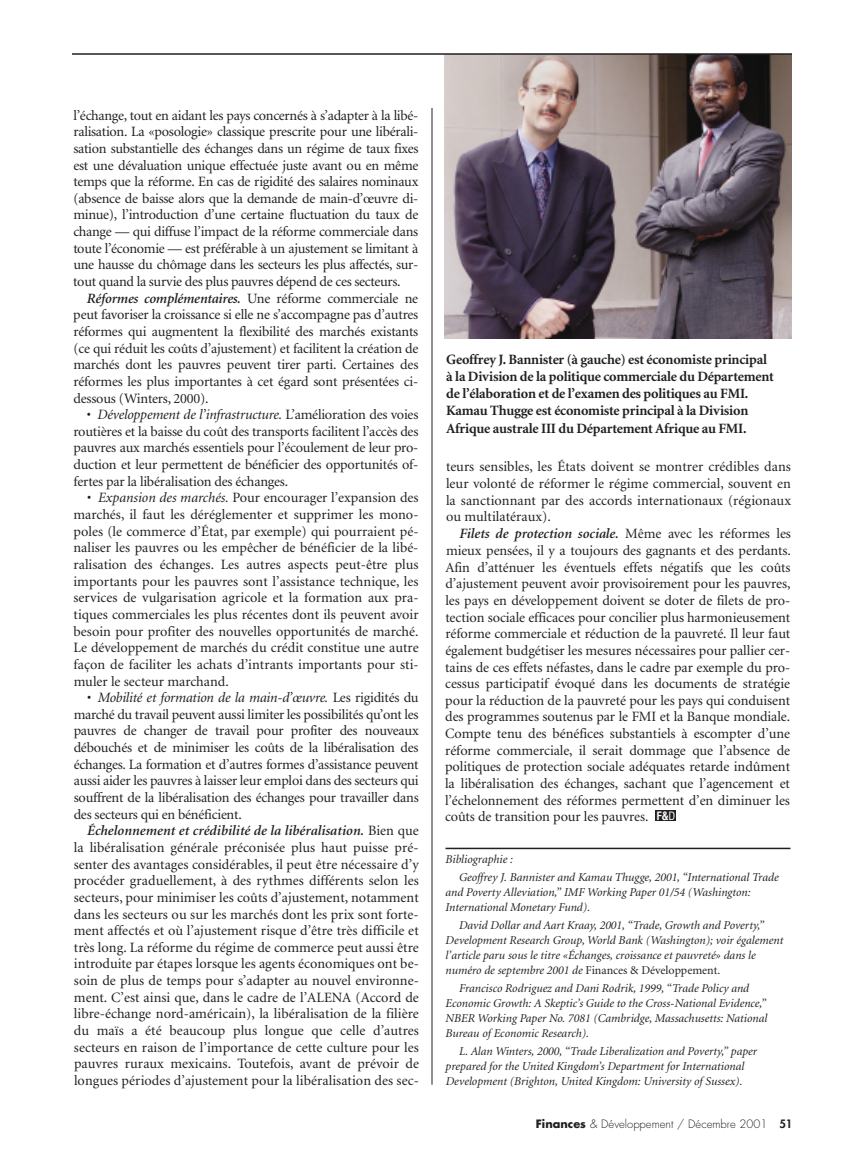
<style>
.page{position:relative;width:864px;height:1164px;background:#fff}
.page>*{position:absolute;margin:0;border:0;box-sizing:border-box;transform-origin:0 0}
.t1{font:14.25px/16.6px "Minion";letter-spacing:-.01em;color:#231f20;text-align:justify}
.t2{font:700 14.25px/17.2px "Minion";letter-spacing:-.015em;color:#231f20}
.t3{font:italic 12px/15px "Minion";color:#231f20}
.t4{font:300 11.25px "Futura";color:#231f20}
.t5{font:700 condensed 11.25px "Helvetica";color:#fff}
.s1{font-weight:600;font-style:italic}
.s2{font-style:italic}
.s3{font-style:normal}
.s4{font-weight:700}
.s5{font-weight:800}
.s6{font-weight:400}
</style>
<div class="page">
<hr style="left:446px;top:848px;width:344px;height:1px;background:#231f20">
<hr style="left:432px;top:108px;width:1px;height:977px;background:#231f20">
<img style="left:444px;top:55px;width:348px;height:284px">
<div style="left:655px;top:810px;width:21px;height:11px;background:#231f20"></div>
<hr style="left:72px;top:53px;width:720px;height:2px;background:#231f20">
<p class="t1" style="left:73px;top:108px;width:347px">l’échange, tout en aidant les pays concernés à s’adapter à la libé&shy;ralisation. La «posologie» classique prescrite pour une libérali&shy;sation substantielle des échanges dans un régime de taux fixes est une dévaluation unique effectuée juste avant ou en même temps que la réforme. En cas de rigidité des salaires nominaux (absence de baisse alors que la demande de main-d’œuvre di&shy;minue), l’introduction d’une certaine fluctuation du taux de change — qui diffuse l’impact de la réforme commerciale dans toute l’économie — est préférable à un ajustement se limitant à une hausse du chômage dans les secteurs les plus affectés, sur&shy;tout quand la survie des plus pauvres dépend de ces secteurs.</p>
<p class="t1" style="left:73px;top:291px;width:347px;text-indent:13px"><span class="s1">Réformes complémentaires.</span> Une réforme commerciale ne peut favoriser la croissance si elle ne s’accompagne pas d’autres réformes qui augmentent la flexibilité des marchés existants (ce qui réduit les coûts d’ajustement) et facilitent la création de marchés dont les pauvres peuvent tirer parti. Certaines des réformes les plus importantes à cet égard sont présentées ci&shy;dessous (Winters, 2000).</p>
<p class="t1" style="left:73px;top:408px;width:347px;text-indent:13px">• <span class="s2">Développement de l’infrastructure.</span> L’amélioration des voies routières et la baisse du coût des transports facilitent l’accès des pauvres aux marchés essentiels pour l’écoulement de leur pro&shy;duction et leur permettent de bénéficier des opportunités of&shy;fertes par la libéralisation des échanges.</p>
<p class="t1" style="left:74px;top:491px;width:347px;text-indent:14px">• <span class="s2">Expansion des marchés.</span> Pour encourager l’expansion des marchés, il faut les déréglementer et supprimer les mono&shy;poles (le commerce d’État, par exemple) qui pourraient pé&shy;naliser les pauvres ou les empêcher de bénéficier de la libé&shy;ralisation des échanges. Les autres aspects peut-être plus importants pour les pauvres sont l’assistance technique, les services de vulgarisation agricole et la formation aux pra&shy;tiques commerciales les plus récentes dont ils peuvent avoir besoin pour profiter des nouvelles opportunités de marché.<br>Le développement de marchés du crédit constitue une autre façon de faciliter les achats d’intrants importants pour sti&shy;muler le secteur marchand.</p>
<p class="t1" style="left:74px;top:690px;width:347px;text-indent:13px">• <span class="s2">Mobilité et formation de la main-d’œuvre.</span> Les rigidités du marché du travail peuvent aussi limiter les possibilités qu’ont les pauvres de changer de travail pour profiter des nouveaux débouchés et de minimiser les coûts de la libéralisation des échanges. La formation et d’autres formes d’assistance peuvent aussi aider les pauvres à laisser leur emploi dans des secteurs qui souffrent de la libéralisation des échanges pour travailler dans des secteurs qui en bénéficient.</p>
<p class="t1" style="left:74px;top:824px;width:347px;text-indent:13px"><span class="s1">Échelonnement et crédibilité de la libéralisation.</span> Bien que la libéralisation générale préconisée plus haut puisse pré&shy;senter des avantages considérables, il peut être nécessaire d’y procéder graduellement, à des rythmes différents selon les secteurs, pour minimiser les coûts d’ajustement, notamment dans les secteurs ou sur les marchés dont les prix sont forte&shy;ment affectés et où l’ajustement risque d’être très difficile et très long. La réforme du régime de commerce peut aussi être introduite par étapes lorsque les agents économiques ont be&shy;soin de plus de temps pour s’adapter au nouvel environne&shy;ment. C’est ainsi que, dans le cadre de l’ALENA (Accord de libre-échange nord-américain), la libéralisation de la filière du maïs a été beaucoup plus longue que celle d’autres secteurs en raison de l’importance de cette culture pour les pauvres ruraux mexicains. Toutefois, avant de prévoir de longues périodes d’ajustement pour la libéralisation des sec-</p>
<p class="t2" style="left:446px;top:352px;width:329px">Geoffrey J. Bannister (à gauche) est économiste principal à la Division de la politique commerciale du Département de l’élaboration et de l’examen des politiques au FMI.<br>Kamau Thugge est économiste principal à la Division Afrique australe III du Département Afrique au FMI.</p>
<p class="t1" style="left:446px;top:460px;width:347px">teurs sensibles, les États doivent se montrer crédibles dans leur volonté de réformer le régime commercial, souvent en la sanctionnant par des accords internationaux (régionaux ou multilatéraux).</p>
<p class="t1" style="left:445px;top:526px;width:348px;text-indent:15px"><span class="s1">Filets de protection sociale.</span> Même avec les réformes les mieux pensées, il y a toujours des gagnants et des perdants.<br>Afin d’atténuer les éventuels effets négatifs que les coûts d’ajustement peuvent avoir provisoirement pour les pauvres, les pays en développement doivent se doter de filets de pro&shy;tection sociale efficaces pour concilier plus harmonieusement réforme commerciale et réduction de la pauvreté. Il leur faut également budgétiser les mesures nécessaires pour pallier cer&shy;tains de ces effets néfastes, dans le cadre par exemple du pro&shy;cessus participatif évoqué dans les documents de stratégie pour la réduction de la pauvreté pour les pays qui conduisent des programmes soutenus par le FMI et la Banque mondiale.<br>Compte tenu des bénéfices substantiels à escompter d’une réforme commerciale, il serait dommage que l’absence de politiques de protection sociale adéquates retarde indûment la libéralisation des échanges, sachant que l’agencement et l’échelonnement des réformes permettent d’en diminuer les coûts de transition pour les pauvres.</p>
<p class="t3" style="left:459px;top:852px;width:321px;line-height:18px;text-indent:-14px">Bibliographie :<br>Geoffrey J. Bannister and Kamau Thugge, 2001, “International Trade</p>
<p class="t3" style="left:446px;top:886px;width:307px">and Poverty Alleviation,” IMF Working Paper 01/54 (Washington:<br>International Monetary Fund).</p>
<p class="t3" style="left:446px;top:919px;width:339px;text-indent:13px">David Dollar and Aart Kraay, 2001, “Trade, Growth and Poverty,” Development Research Group, World Bank (Washington); voir également l’article paru sous le titre «Échanges, croissance et pauvreté» dans le numéro de septembre 2001 de <span class="s3">Finances &amp; Développement.</span></p>
<p class="t3" style="left:446px;top:982px;width:323px;text-indent:13px">Francisco Rodriguez and Dani Rodrik, 1999, “Trade Policy and Economic Growth: A Skeptic’s Guide to the Cross-National Evidence,” NBER Working Paper No. 7081 (Cambridge, Massachusetts: National Bureau of Economic Research).</p>
<p class="t3" style="left:446px;top:1045px;width:313px;text-indent:13px">L. Alan Winters, 2000, “Trade Liberalization and Poverty,” paper prepared for the United Kingdom’s Department for International<br>Development (Brighton, United Kingdom: University of Sussex).</p>
<p class="t4" style="left:536px;top:1119px;width:258px"><span class="s4">Finances</span> &amp; Développement / Décembre 2001 <span class="s5">51</span></p>
<p class="t5" style="left:656px;top:811px;width:20px">F&amp;<span class="s6">D</span></p>
</div>
